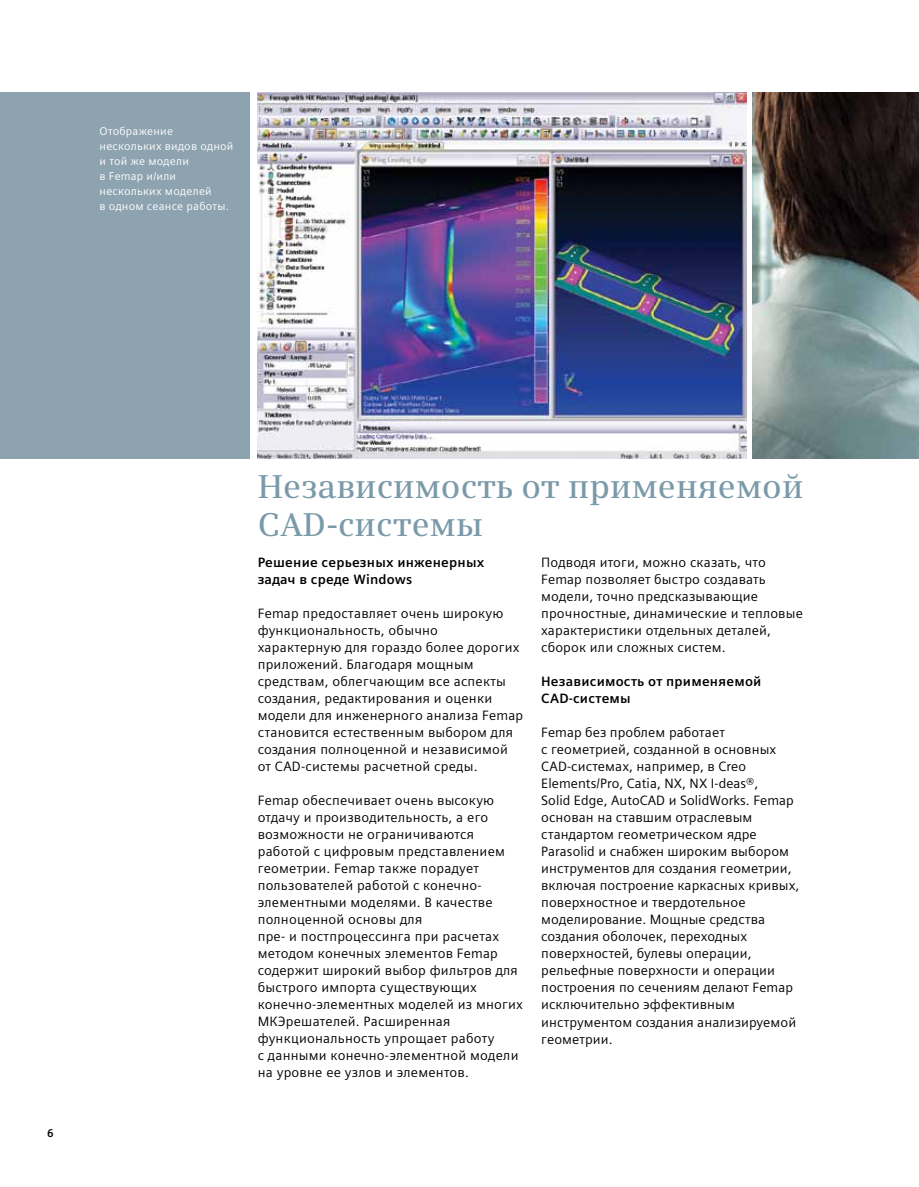
<style>
.page{position:relative;width:919px;height:1187px;background:#fff}
.page>*{position:absolute;margin:0;border:0;box-sizing:border-box;transform-origin:0 0}
.t1{font:600 33px/38.2px "Siemens Serif";letter-spacing:.005em;color:#7b9aa9}
.t2{font:13.5px/17px "Siemens Sans";letter-spacing:.01em;color:#000}
.t3{font:700 13.5px/17px "Siemens Sans";letter-spacing:.015em;color:#000}
.t4{font:11.25px/14.9px "Siemens Sans";letter-spacing:.02em;color:#fff}
.t5{font:700 11.25px "Siemens Sans";color:#000}
</style>
<div class="page">
<div style="left:0;top:92px;width:249px;height:366px;background:#8da3b0"></div>
<img style="left:257px;top:92px;width:489px;height:366px">
<img style="left:752px;top:92px;width:166px;height:366px">
<p class="t4" style="left:99px;top:124px;width:135px">Отображение нескольких видов одной и той же модели<br>в Femap и/или нескольких моделей<br>в одном сеансе работы.</p>
<p class="t5" style="left:47px;top:1126px;width:8px">6</p>
<h1 class="t1" style="left:258px;top:467px;width:547px">Независимость от применяемой<br>CAD-системы</h1>
<p class="t3" style="left:258px;top:553px;width:228px">Решение серьезных инженерных задач в среде Windows</p>
<p class="t2" style="left:258px;top:605px;width:267px">Femap предоставляет очень широкую функциональность, обычно характерную для гораздо более дорогих приложений. Благодаря мощным средствам, облегчающим все аспекты создания, редактирования и оценки модели для инженерного анализа Femap становится естественным выбором для создания полноценной и независимой от CAD-системы расчетной среды.</p>
<p class="t2" style="left:258px;top:792px;width:267px">Femap обеспечивает очень высокую отдачу и производительность, а его возможности не ограничиваются работой с цифровым представлением геометрии. Femap также порадует пользователей работой с конечно&shy;элементными моделями. В качестве полноценной основы для<br>пре- и постпроцессинга при расчетах методом конечных элементов Femap содержит широкий выбор фильтров для быстрого импорта существующих конечно-элементных моделей из многих МКЭрешателей. Расширенная функциональность упрощает работу<br>с данными конечно-элементной модели на уровне ее узлов и элементов.</p>
<p class="t2" style="left:541px;top:554px;width:263px">Подводя итоги, можно сказать, что Femap позволяет быстро создавать модели, точно предсказывающие прочностные, динамические и тепловые характеристики отдельных деталей, сборок или сложных систем.</p>
<p class="t3" style="left:541px;top:673px;width:222px">Независимость от применяемой<br>CAD-системы</p>
<p class="t2" style="left:541px;top:724px;width:260px">Femap без проблем работает<br>с геометрией, созданной в основных CAD-системах, например, в Creo Elements/Pro, Catia, NX, NX I-deas®,<br>Solid Edge, AutoCAD и SolidWorks. Femap основан на ставшим отраслевым стандартом геометрическом ядре Parasolid и снабжен широким выбором инструментов для создания геометрии, включая построение каркасных кривых, поверхностное и твердотельное моделирование. Мощные средства создания оболочек, переходных поверхностей, булевы операции, рельефные поверхности и операции построения по сечениям делают Femap исключительно эффективным инструментом создания анализируемой геометрии.</p>
</div>
